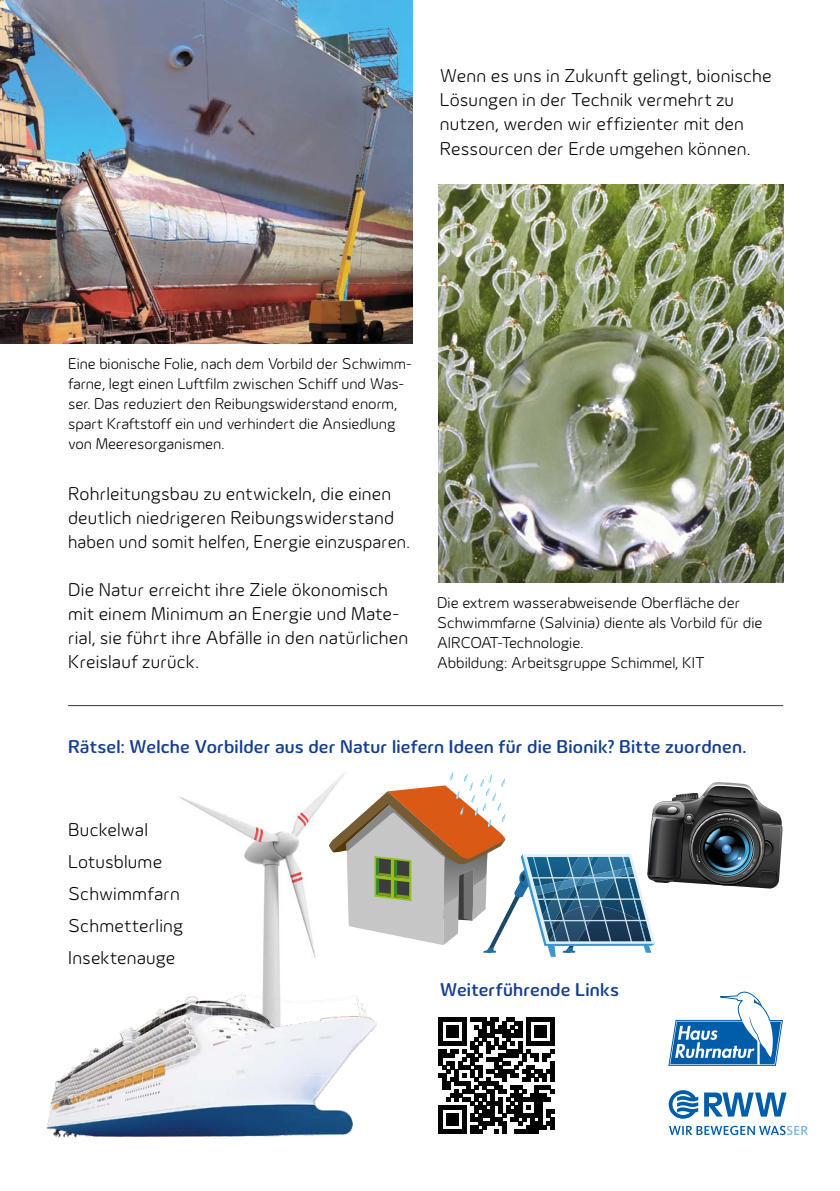
<style>
.page{position:relative;width:840px;height:1191px;background:#fff}
.page>*{position:absolute;margin:0;border:0;box-sizing:border-box;transform-origin:0 0}
.t1{font:300 19px/24px "Innogy";letter-spacing:.01em;color:#000}
.t2{font:500 19px "Innogy";letter-spacing:.01em;color:#153f8f}
.t3{font:300 16px/20px "Innogy";color:#000}
</style>
<div class="page">
<img style="left:179px;top:788px;width:150px;height:129px">
<svg style="left:668px;top:1090px;width:118px;height:28px"></svg>
<svg style="left:669px;top:1125px;width:138px;height:10px"></svg>
<svg style="left:668px;top:992px;width:114px;height:73px"></svg>
<svg style="left:438px;top:1017px;width:116px;height:116px"></svg>
<hr style="left:550px;top:1117px;width:4px;height:12px;background:#000">
<img style="left:0;top:0;width:412px;height:344px">
<img style="left:438px;top:184px;width:344px;height:399px">
<hr style="left:68px;top:705px;width:714px;height:1px;background:#3c3734">
<img style="left:46px;top:917px;width:331px;height:221px">
<svg style="left:329px;top:772px;width:453px;height:184px"></svg>
<p class="t1" style="left:439px;top:64px;width:333px">Wenn es uns in Zukunft gelingt, bionische Lösungen in der Technik vermehrt zu nutzen, werden wir effizienter mit den Ressourcen der Erde umgehen können.</p>
<p class="t3" style="left:68px;top:354px;width:345px">Eine bionische Folie, nach dem Vorbild der Schwimm&shy;farne, legt einen Luftfilm zwischen Schiff und Was&shy;ser. Das reduziert den Reibungswiderstand enorm, spart Kraftstoff ein und verhindert die Ansiedlung von Meeresorganismen.</p>
<p class="t1" style="left:68px;top:482px;width:343px">Rohrleitungsbau zu entwickeln, die einen deutlich niedrigeren Reibungswiderstand haben und somit helfen, Energie einzusparen.</p>
<p class="t1" style="left:68px;top:578px;width:341px">Die Natur erreicht ihre Ziele ökonomisch mit einem Minimum an Energie und Mate&shy;rial, sie führt ihre Abfälle in den natürlichen Kreislauf zurück.</p>
<p class="t3" style="left:437px;top:592px;width:327px">Die extrem wasserabweisende Oberfläche der Schwimmfarne (Salvinia) diente als Vorbild für die AIRCOAT-Technologie.<br>Abbildung: Arbeitsgruppe Schimmel, KIT</p>
<p class="t2" style="left:68px;top:735px;width:679px">Rätsel: Welche Vorbilder aus der Natur liefern Ideen für die Bionik? Bitte zuordnen.</p>
<p class="t1" style="left:68px;top:814px;width:117px;line-height:32px">Buckelwal<br>Lotusblume<br>Schwimmfarn<br>Schmetterling<br>Insektenauge</p>
<p class="t2" style="left:439px;top:978px;width:181px">Weiterführende Links</p>
</div>
